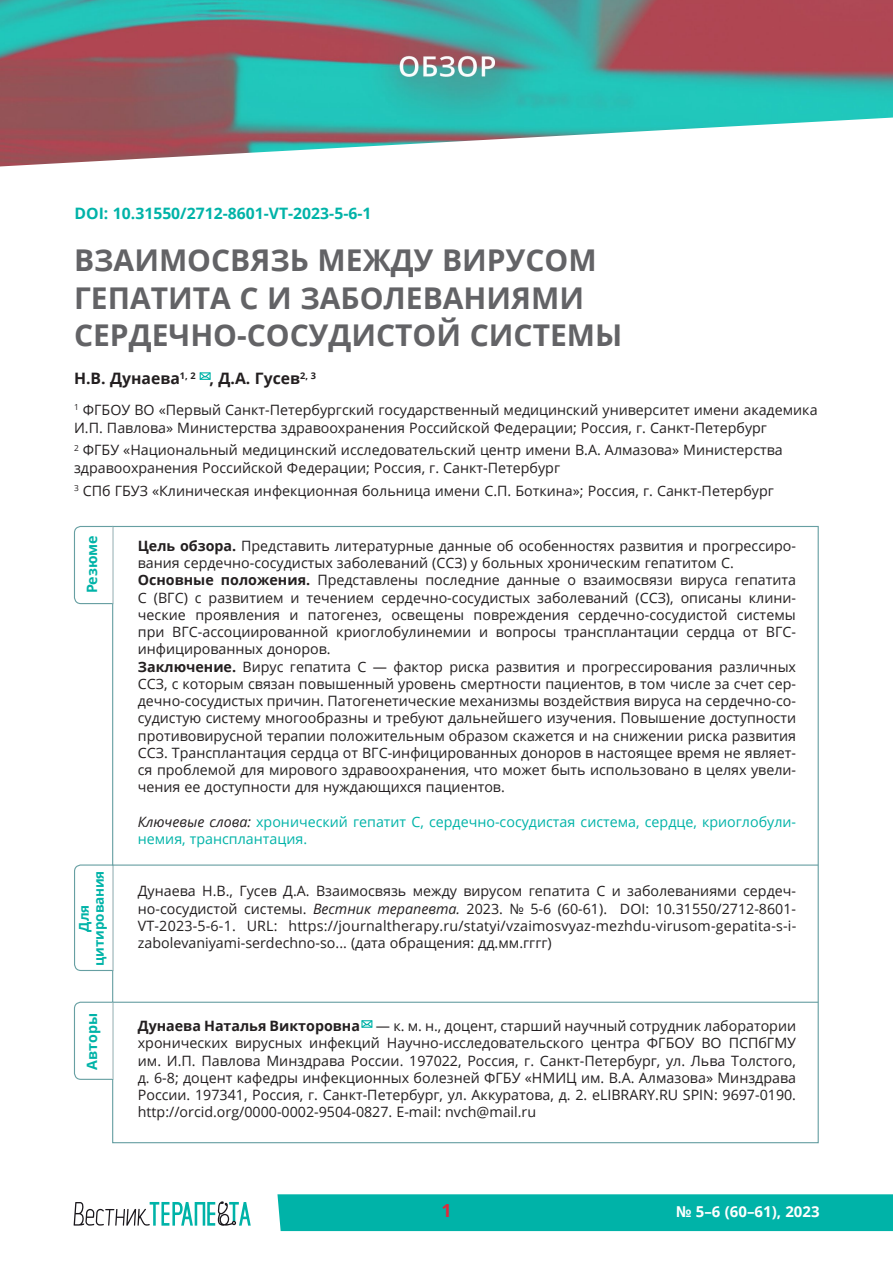
<style>
.page{position:relative;width:893px;height:1263px;background:#fff}
.page>*{position:absolute;margin:0;border:0;box-sizing:border-box;transform-origin:0 0}
.Osnova_text{font:700 30px/37.5px "Open Sans";color:#636366}
.Osnova_text-2{font:700 18px "Open Sans";color:#de293b}
.Osnova_text-3{font:700 15.75px "Open Sans";color:#00b3a8}
.Osnova_text-4{font:700 15.75px "Open Sans";color:#231f20}
.t1{font:700 15px "Open Sans";color:#fff}
.Osnova_text-5{font:14.25px/17.2px "Open Sans";color:#231f20;text-align:justify}
.Osnova_text-6{font:14.25px/17.2px "Open Sans";color:#00b3a8}
.Osnova_text-7{font:700 14.25px "Open Sans";color:#00b3a8}
.Osnova_text-8{font:700 13.5px/15px "Open Sans";letter-spacing:-.01em;color:#00b3a8;text-align:center}
.s1{font-weight:700}
.s2{font-style:italic;color:#231f20}
.s3{font-style:italic}
</style>
<div class="page">
<svg style="left:74px;top:1201px;width:177px;height:25px"></svg>
<div style="left:277px;top:1194px;width:616px;height:37px;background:#00b3a8"></div>
<img style="left:0;top:0;width:893px;height:118px">
<svg style="left:0;top:118px;width:884px;height:49px"></svg>
<svg style="left:73px;top:525px;width:41px;height:80px"></svg>
<hr style="left:112px;top:527px;width:1px;height:76px;background:#dcdddf">
<svg style="left:199px;top:372px;width:12px;height:8px"></svg>
<svg style="left:74px;top:864px;width:40px;height:107px"></svg>
<hr style="left:112px;top:866px;width:1px;height:104px;background:#dcdddf">
<hr style="left:112px;top:864px;width:706px;height:2px;background:#669fa2">
<svg style="left:73px;top:1001px;width:41px;height:79px"></svg>
<hr style="left:112px;top:1002px;width:706px;height:1px;background:#669fa2">
<hr style="left:112px;top:1002px;width:1px;height:77px;background:#dcdddf">
<svg style="left:361px;top:1020px;width:12px;height:8px"></svg>
<p class="Osnova_text-3" style="left:74px;top:202px;width:298px">DOI: 10.31550/2712-8601-VT-2023-5-6-1</p>
<p class="Osnova_text" style="left:74px;top:241px;width:550px">ВЗАИМОСВЯЗЬ МЕЖДУ ВИРУСОМ<br>ГЕПАТИТА С И ЗАБОЛЕВАНИЯМИ<br>СЕРДЕЧНО-СОСУДИСТОЙ СИСТЕМЫ</p>
<p class="Osnova_text-4" style="left:74px;top:368px;width:243px">Н.В. Дунаева<sup>1,</sup> <sup>2</sup> , Д.А. Гусев<sup>2,</sup> <sup>3</sup></p>
<p class="Osnova_text-5" style="left:74px;top:401px;width:745px;line-height:18px"><sup>1</sup> ФГБОУ ВО «Первый Санкт-Петербургский государственный медицинский университет имени академика<br>И.П. Павлова» Министерства здравоохранения Российской Федерации; Россия, г. Санкт-Петербург</p>
<p class="Osnova_text-5" style="left:74px;top:441px;width:710px;line-height:18px"><sup>2</sup> ФГБУ «Национальный медицинский исследовательский центр имени В.А. Алмазова» Министерства здравоохранения Российской Федерации; Россия, г. Санкт-Петербург</p>
<p class="Osnova_text-5" style="left:74px;top:481px;width:701px"><sup>3</sup> СПб ГБУЗ «Клиническая инфекционная больница имени С.П. Боткина»; Россия, г. Санкт-Петербург</p>
<p class="Osnova_text-7" style="left:82px;top:593px;width:60px;rotate:-90deg">Резюме</p>
<p class="Osnova_text-5" style="left:138px;top:537px;width:660px"><span class="s1">Цель обзора.</span> Представить литературные данные об особенностях развития и прогрессиро&shy;вания сердечно-сосудистых заболеваний (ССЗ) у больных хроническим гепатитом С.</p>
<p class="Osnova_text-5" style="left:138px;top:571px;width:660px"><span class="s1">Основные положения.</span> Представлены последние данные о взаимосвязи вируса гепатита С (ВГС) с развитием и течением сердечно-сосудистых заболеваний (ССЗ), описаны клини&shy;ческие проявления и патогенез, освещены повреждения сердечно-сосудистой системы при ВГС-ассоциированной криоглобулинемии и вопросы трансплантации сердца от ВГС&shy;инфицированных доноров.</p>
<p class="Osnova_text-5" style="left:138px;top:657px;width:660px"><span class="s1">Заключение.</span> Вирус гепатита С — фактор риска развития и прогрессирования различных ССЗ, с которым связан повышенный уровень смертности пациентов, в том числе за счет сер&shy;дечно-сосудистых причин. Патогенетические механизмы воздействия вируса на сердечно-со&shy;судистую систему многообразны и требуют дальнейшего изучения. Повышение доступности противовирусной терапии положительным образом скажется и на снижении риска развития ССЗ. Трансплантация сердца от ВГС-инфицированных доноров в настоящее время не являет&shy;ся проблемой для мирового здравоохранения, что может быть использовано в целях увели&shy;чения ее доступности для нуждающихся пациентов.</p>
<p class="Osnova_text-6" style="left:138px;top:813px;width:660px"><span class="s2">Ключевые слова:</span> хронический гепатит С, сердечно-сосудистая система, сердце, криоглобули&shy;немия, трансплантация.</p>
<p class="Osnova_text-5" style="left:138px;top:882px;width:660px">Дунаева Н.В., Гусев Д.А. Взаимосвязь между вирусом гепатита С и заболеваниями сердеч&shy;но-сосудистой системы. <span class="s3">Вестник терапевта.</span> 2023. № 5-6 (60-61). DOI: 10.31550/2712-8601- VT-2023-5-6-1. URL: https://journaltherapy.ru/statyi/vzaimosvyaz-mezhdu-virusom-gepatita-s-i&shy;zabolevaniyami-serdechno-so... (дата обращения: дд.мм.гггг)</p>
<p class="Osnova_text-8" style="left:76px;top:966px;width:97px;rotate:-90deg">Для цитирования</p>
<p class="Osnova_text-7" style="left:82px;top:1069px;width:58px;rotate:-90deg">Авторы</p>
<p class="Osnova_text-5" style="left:138px;top:1017px;width:660px"><span class="s1">Дунаева Наталья Викторовна</span> — к. м. н., доцент, старший научный сотрудник лаборатории хронических вирусных инфекций Научно-исследовательского центра ФГБОУ ВО ПСПбГМУ им. И.П. Павлова Минздрава России. 197022, Россия, г. Санкт-Петербург, ул. Льва Толстого, д. 6-8; доцент кафедры инфекционных болезней ФГБУ «НМИЦ им. В.А. Алмазова» Минздрава России. 197341, Россия, г. Санкт-Петербург, ул. Аккуратова, д. 2. eLIBRARY.RU SPIN: 9697-0190. http://orcid.org/0000-0002-9504-0827. Е-mail: nvch@mail.ru</p>
<p class="Osnova_text-2" style="left:441px;top:1198px;width:12px">1</p>
<p class="t1" style="left:676px;top:1201px;width:145px">№ 5–6 (60–61), 2023</p>
</div>
